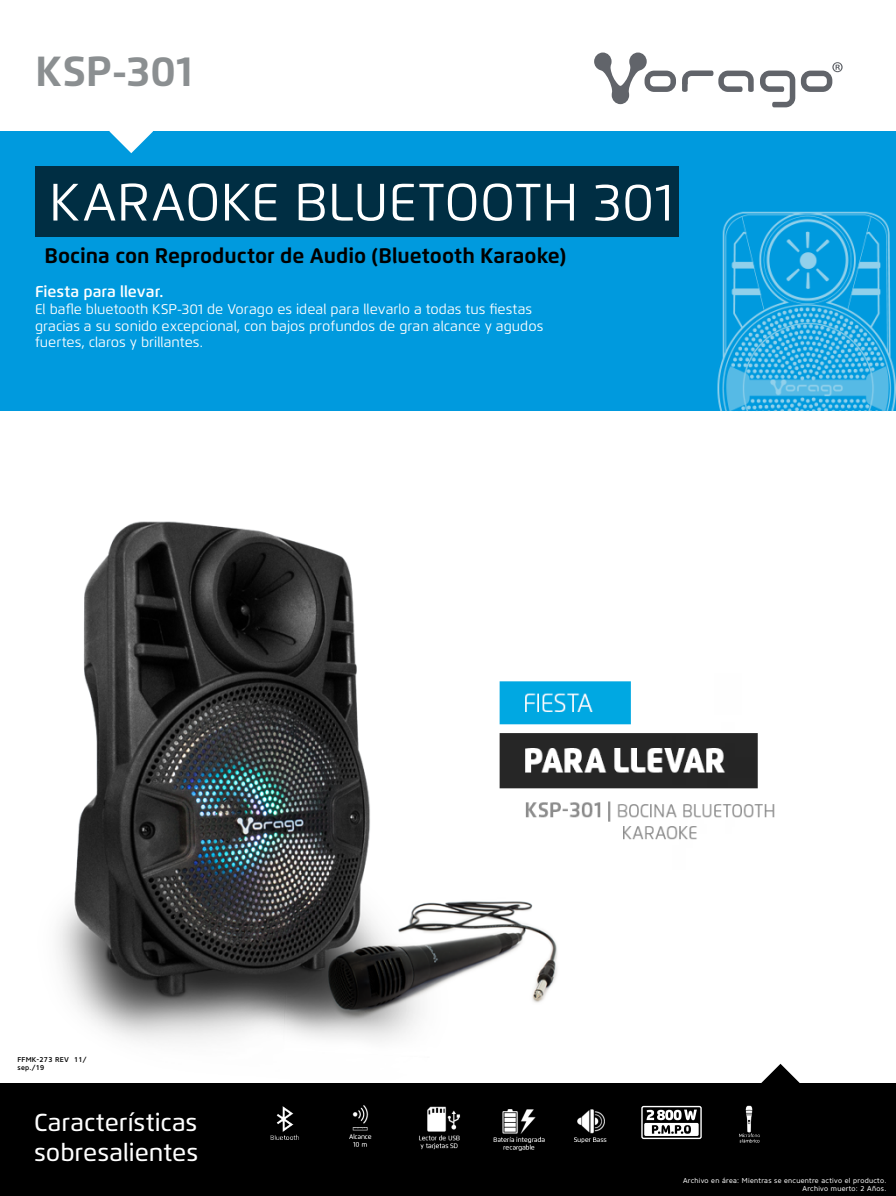
<style>
.page{position:relative;width:896px;height:1196px;background:#fff}
.page>*{position:absolute;margin:0;border:0;box-sizing:border-box;transform-origin:0 0}
.t1{font:52.5px "Flexo";color:#fff}
.t2{font:700 42px "Flexo";letter-spacing:.005em;color:#8b8f91}
.t3{font:500 24.5px/29.4px "Flexo";color:#fff}
.t4{font:700 21px "Flexo";color:#000}
.t5{font:600 15.75px "Flexo";color:#fff}
.t6{font:14px/16.8px "Flexo";color:#fff}
.t7{font:7px/7.9px "Core Sans N45";letter-spacing:.04em;color:#fff;text-align:right}
.t8{font:500 7px/7.9px "Core Sans N55";letter-spacing:.04em;color:#000}
</style>
<div class="page">
<div style="left:0;top:1082px;width:896px;height:113px;background:#000"></div>
<img style="left:0;top:131px;width:896px;height:280px">
<img style="left:58px;top:521px;width:717px;height:520px">
<svg style="left:109px;top:131px;width:44px;height:22px"></svg>
<div style="left:35px;top:166px;width:644px;height:70px;background:#002e43"></div>
<svg style="left:759px;top:1063px;width:43px;height:20px"></svg>
<img style="left:419px;top:1106px;width:41px;height:44px">
<img style="left:574px;top:1109px;width:33px;height:34px">
<img style="left:349px;top:1105px;width:23px;height:42px">
<img style="left:493px;top:1109px;width:52px;height:42px">
<img style="left:270px;top:1106px;width:29px;height:34px">
<svg style="left:594px;top:53px;width:82px;height:51px"></svg>
<svg style="left:801px;top:62px;width:42px;height:30px"></svg>
<svg style="left:760px;top:71px;width:35px;height:36px"></svg>
<svg style="left:682px;top:70px;width:72px;height:22px"></svg>
<div style="left:641px;top:1105px;width:61px;height:33px;border:1px solid #fff;border-radius:2px"></div>
<svg style="left:644px;top:1109px;width:55px;height:26px"></svg>
<img style="left:739px;top:1105px;width:21px;height:38px">
<h2 class="t2" style="left:35px;top:45px;width:159px">KSP-301</h2>
<h1 class="t1" style="left:49px;top:170px;width:626px">KARAOKE BLUETOOTH 301</h1>
<h3 class="t4" style="left:45px;top:242px;width:523px">Bocina con Reproductor de Audio (Bluetooth Karaoke)</h3>
<p class="t5" style="left:35px;top:282px;width:130px">Fiesta para llevar.</p>
<p class="t6" style="left:35px;top:300px;width:510px">El bafle bluetooth KSP-301 de Vorago es ideal para llevarlo a todas tus fiestas gracias a su sonido excepcional, con bajos profundos de gran alcance y agudos fuertes, claros y brillantes.</p>
<p class="t8" style="left:18px;top:1055px;width:71px">FFMK-273 REV 11/ sep./19</p>
<h3 class="t3" style="left:34px;top:1107px;width:166px">Características sobresalientes</h3>
<p class="t7" style="left:683px;top:1176px;width:205px">Archivo en área: Mientras se encuentre activo el producto.<br>Archivo muerto: 2 Años.</p>
</div>
